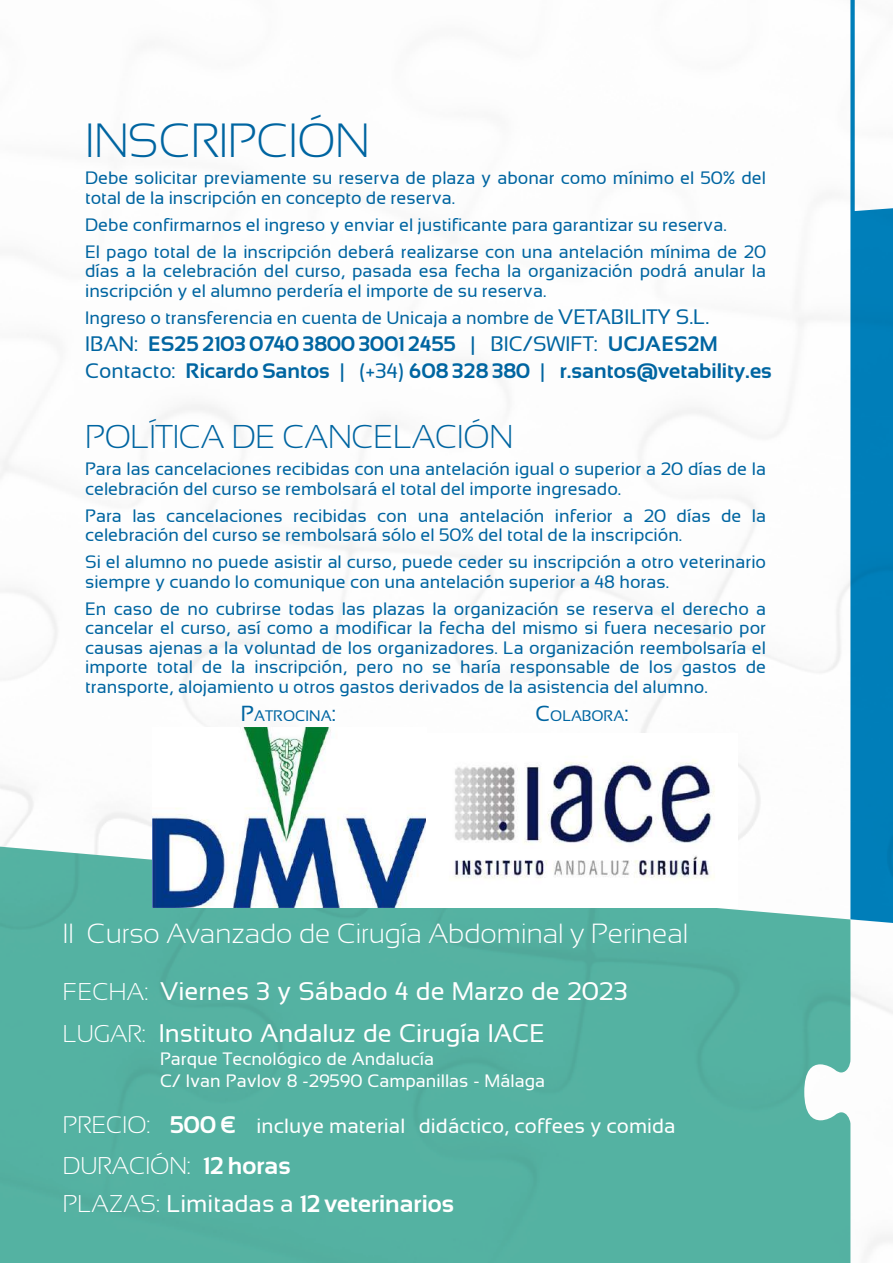
<style>
.page{position:relative;width:893px;height:1263px;background:#fff}
.page>*{position:absolute;margin:0;border:0;box-sizing:border-box;transform-origin:0 0}
.t1{font:300 48px "Sansation";letter-spacing:-.01em;color:#0065a1}
.t2{font:300 33px "Sansation";letter-spacing:-.01em;color:#0065a1}
.t3{font:300 27.75px "Sansation";color:#fff}
.t4{font:25.5px "Sansation";color:#fff}
.t5{font:700 24.3px "Sansation";color:#fff}
.t6{font:300 24.3px "Sansation";color:#fff}
.t7{font:700 21px/27px "Sansation";color:#0065a1}
.t8{font:20.55px "Sansation";color:#fff}
.t9{font:18px/19.5px "Sansation";color:#0065a1}
.t10{font:18px "Sansation";color:#fff}
.t11{font:15.3px "Sansation";color:#0065a1}
.s1{font-size:21px}
.s2{font-weight:400}
.s3{font-size:21.75px}
.s4{font-weight:300;font-size:24.3px}
.s5{font-weight:300;font-size:24px}
.s6{font-weight:700;font-size:24px}
.s7{font-weight:700}
.s8{font-weight:300}
</style>
<div class="page">
<img style="left:0;top:316px;width:850px;height:531px">
<svg style="left:850px;top:0;width:43px;height:847px"></svg>
<img style="left:0;top:847px;width:893px;height:416px">
<img style="left:153px;top:727px;width:273px;height:181px">
<img style="left:426px;top:734px;width:312px;height:174px">
<h1 class="t1" style="left:85px;top:114px;width:286px">INSCRIPCIÓN</h1>
<p class="t9" style="left:85px;top:168px;width:683px">Debe solicitar previamente su reserva de plaza y abonar como mínimo el 50% del total de la inscripción en concepto de reserva.</p>
<p class="t9" style="left:85px;top:211px;width:682px;line-height:27px">Debe confirmarnos el ingreso y enviar el justificante para garantizar su reserva.<br>El pago total de la inscripción deberá realizarse con una antelación mínima de 20</p>
<p class="t9" style="left:85px;top:261px;width:682px">días a la celebración del curso, pasada esa fecha la organización podrá anular la inscripción y el alumno perdería el importe de su reserva.</p>
<p class="t9" style="left:85px;top:308px;width:626px">Ingreso o transferencia en cuenta de Unicaja a nombre de <span class="s1">VETABILITY S.L.</span></p>
<p class="t7" style="left:85px;top:330px;width:688px"><span class="s2">IBAN:</span> ES25 2103 0740 3800 3001 2455 <span class="s2">| BIC/SWIFT:</span> UCJAES2M<br><span class="s2">Contacto:</span> Ricardo Santos <span class="s2">| (+34)</span> 608 328 380 <span class="s2">|</span> r.santos@vetability.es</p>
<h2 class="t2" style="left:85px;top:418px;width:430px">POLÍTICA DE CANCELACIÓN</h2>
<p class="t9" style="left:85px;top:459px;width:682px">Para las cancelaciones recibidas con una antelación igual o superior a 20 días de la celebración del curso se rembolsará el total del importe ingresado.</p>
<p class="t9" style="left:85px;top:506px;width:682px">Para las cancelaciones recibidas con una antelación inferior a 20 días de la celebración del curso se rembolsará sólo el 50% del total de la inscripción.</p>
<p class="t9" style="left:85px;top:552px;width:683px">Si el alumno no puede asistir al curso, puede ceder su inscripción a otro veterinario siempre y cuando lo comunique con una antelación superior a 48 horas.</p>
<p class="t9" style="left:85px;top:599px;width:683px;text-align:justify">En caso de no cubrirse todas las plazas la organización se reserva el derecho a cancelar el curso, así como a modificar la fecha del mismo si fuera necesario por causas ajenas a la voluntad de los organizadores. La organización reembolsaría el importe total de la inscripción, pero no se haría responsable de los gastos de transporte, alojamiento u otros gastos derivados de la asistencia del alumno.</p>
<p class="t11" style="left:241px;top:707px;width:96px"><span class="s3">!</span>"#$%&amp;'("<span class="s3">)</span></p>
<p class="t11" style="left:535px;top:707px;width:94px"><span class="s3">!</span>"#$%"&amp;$<span class="s3">'</span></p>
<h3 class="t3" style="left:63px;top:918px;width:627px">II Curso Avanzado de Cirugía Abdominal y Perineal</h3>
<h3 class="t4" style="left:63px;top:977px;width:566px"><span class="s4">!"#$%&amp;</span> Viernes 3 y Sábado 4 de Marzo de 2023</h3>
<h3 class="t4" style="left:63px;top:1019px;width:483px"><span class="s4">LUGAR:</span> Instituto Andaluz de Cirugía IACE</h3>
<p class="t10" style="left:160px;top:1049px;width:273px">Parque Tecnológico de Andalucía</p>
<p class="t10" style="left:160px;top:1071px;width:384px">C/ Ivan Pavlov 8 -29590 Campanillas - Málaga</p>
<p class="t8" style="left:63px;top:1115px;width:612px"><span class="s5">PRECIO:</span> <span class="s6">500€</span> incluye material didáctico, coffees y comida</p>
<h3 class="t6" style="left:63px;top:1152px;width:228px">DURACIÓN: <span class="s7">12 horas</span></h3>
<h3 class="t5" style="left:63px;top:1190px;width:392px"><span class="s8">PLAZAS:</span> <span class="s2">Limitadas a</span> 12 veterinarios</h3>
</div>
